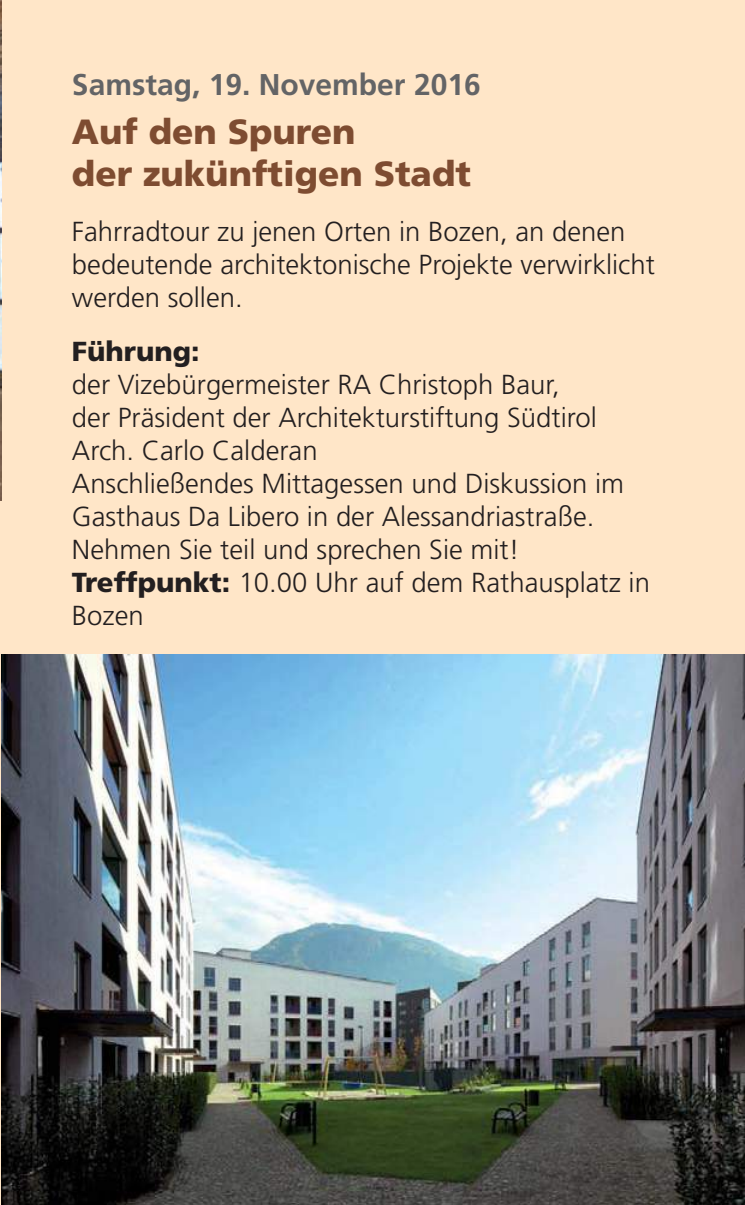
<style>
.page{position:relative;width:745px;height:1205px;background:#fff}
.page>*{position:absolute;margin:0;border:0;box-sizing:border-box;transform-origin:0 0}
.t1{font:900 35px/42px "Frutiger CE";color:#7e4c31}
.t2{font:700 30px "Frutiger CE";color:#636466}
.t3{font:300 27.5px/33px "Frutiger";color:#231f20}
.t4{font:900 27.5px "Frutiger";color:#231f20}
.s1{font-weight:900}
</style>
<div class="page">
<div style="left:0;top:0;width:744px;height:1205px;background:#ffe6c8"></div>
<img style="left:0;top:0;width:1px;height:500px">
<img style="left:1px;top:655px;width:743px;height:550px">
<p class="t2" style="left:72px;top:70px;width:410px">Samstag, 19. November 2016</p>
<p class="t1" style="left:72px;top:113px;width:400px">Auf den Spuren<br>der zukünftigen Stadt</p>
<p class="t3" style="left:72px;top:217px;width:584px">Fahrradtour zu jenen Orten in Bozen, an denen bedeutende architektonische Projekte verwirklicht werden sollen.</p>
<p class="t4" style="left:72px;top:340px;width:129px">Führung:</p>
<p class="t3" style="left:72px;top:370px;width:579px">der Vizebürgermeister RA Christoph Baur,<br>der Präsident der Architekturstiftung Südtirol Arch. Carlo Calderan<br>Anschließendes Mittagessen und Diskussion im Gasthaus Da Libero in der Alessandriastraße.<br>Nehmen Sie teil und sprechen Sie mit!<br><span class="s1">Treffpunkt:</span> 10.00 Uhr auf dem Rathausplatz in Bozen</p>
</div>
